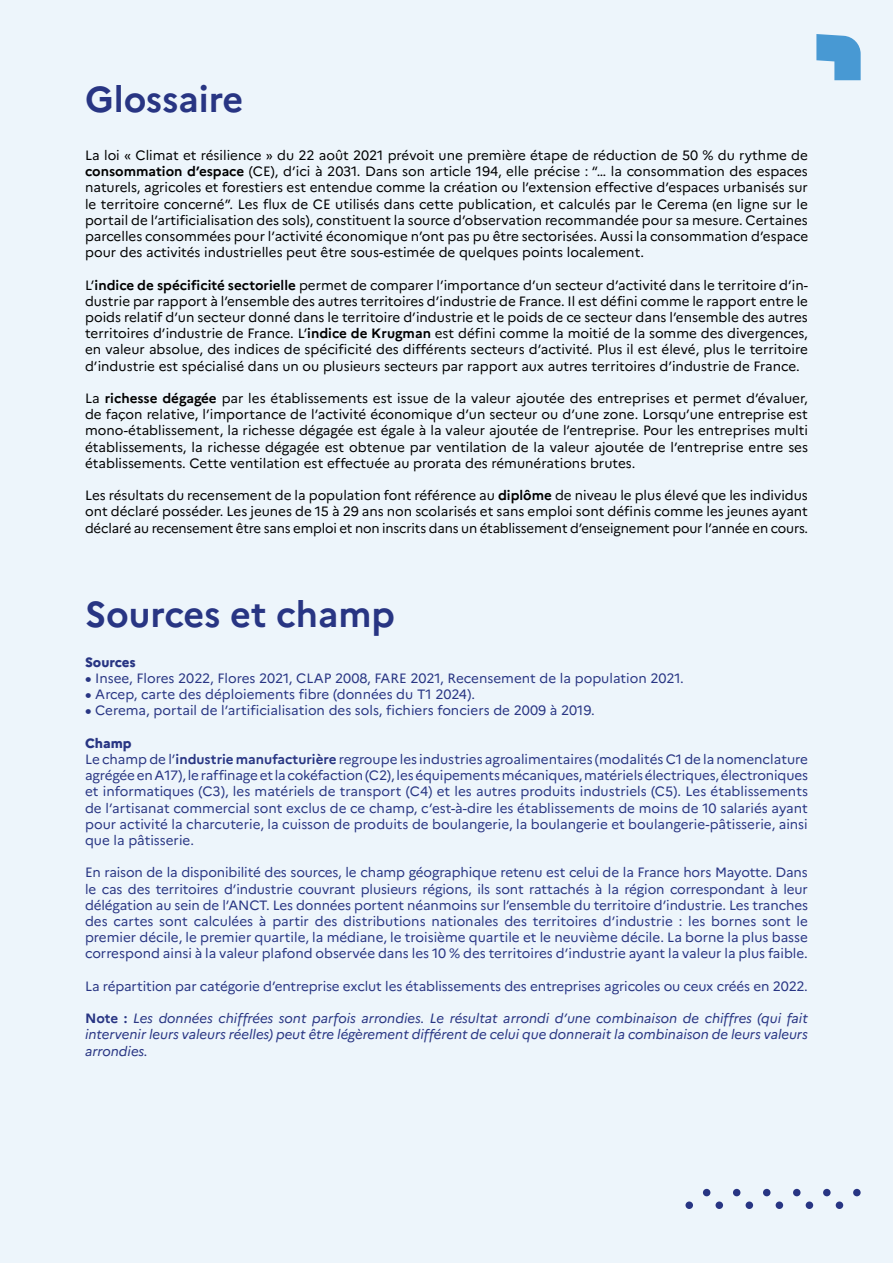
<style>
.page{position:relative;width:893px;height:1263px;background:#edf5fb}
.page>*{position:absolute;margin:0;border:0;box-sizing:border-box;transform-origin:0 0}
.t1{font:700 36px "Marianne";color:#283583}
.t2{font:13.5px/16.2px "Marianne";color:#000;text-align:justify}
.t3{font:13.5px/16.2px "Marianne";color:#283583}
.t4{font:italic 13.5px/16.2px "Marianne";color:#283583;text-align:justify}
.t5{font:800 13.5px "Marianne";letter-spacing:-.005em;color:#283583}
.s1{font-weight:700}
.s2{font-weight:800}
.s3{font-weight:700;font-style:normal}
</style>
<div class="page">
<div style="left:685px;top:1201px;width:8px;height:8px;background:#283583;border-radius:50%"></div>
<div style="left:715px;top:1201px;width:8px;height:8px;background:#283583;border-radius:50%"></div>
<div style="left:746px;top:1201px;width:7px;height:8px;background:#283583;border-radius:50%"></div>
<div style="left:776px;top:1201px;width:7px;height:8px;background:#283583;border-radius:50%"></div>
<div style="left:806px;top:1201px;width:7px;height:8px;background:#283583;border-radius:50%"></div>
<div style="left:836px;top:1201px;width:7px;height:8px;background:#283583;border-radius:50%"></div>
<div style="left:703px;top:1189px;width:7px;height:7px;background:#283583;border-radius:50%"></div>
<div style="left:733px;top:1189px;width:7px;height:7px;background:#283583;border-radius:50%"></div>
<div style="left:763px;top:1189px;width:7px;height:7px;background:#283583;border-radius:50%"></div>
<div style="left:793px;top:1189px;width:7px;height:7px;background:#283583;border-radius:50%"></div>
<div style="left:823px;top:1189px;width:8px;height:7px;background:#283583;border-radius:50%"></div>
<div style="left:853px;top:1189px;width:8px;height:7px;background:#283583;border-radius:50%"></div>
<svg style="left:816px;top:34px;width:45px;height:46px"></svg>
<h1 class="t1" style="left:85px;top:71px;width:160px">Glossaire</h1>
<p class="t2" style="left:85px;top:146px;width:725px">La loi « Climat et résilience » du 22 août 2021 prévoit une première étape de réduction de 50 % du rythme de <span class="s1">consommation d’espace</span> (CE), d’ici à 2031. Dans son article 194, elle précise : “… la consommation des espaces naturels, agricoles et forestiers est entendue comme la création ou l’extension effective d’espaces urbanisés sur le territoire concerné”. Les flux de CE utilisés dans cette publication, et calculés par le Cerema (en ligne sur le portail de l’artificialisation des sols), constituent la source d’observation recommandée pour sa mesure. Certaines parcelles consommées pour l’activité économique n’ont pas pu être sectorisées. Aussi la consommation d’espace pour des activités industrielles peut être sous-estimée de quelques points localement.</p>
<p class="t2" style="left:85px;top:276px;width:724px">L’<span class="s1">indice de spécificité sectorielle</span> permet de comparer l’importance d’un secteur d’activité dans le territoire d’in&shy;dustrie par rapport à l’ensemble des autres territoires d’industrie de France. Il est défini comme le rapport entre le poids relatif d’un secteur donné dans le territoire d’industrie et le poids de ce secteur dans l’ensemble des autres territoires d’industrie de France. L’<span class="s1">indice de Krugman</span> est défini comme la moitié de la somme des divergences, en valeur absolue, des indices de spécificité des différents secteurs d’activité. Plus il est élevé, plus le territoire d’industrie est spécialisé dans un ou plusieurs secteurs par rapport aux autres territoires d’industrie de France.</p>
<p class="t2" style="left:85px;top:389px;width:725px">La <span class="s1">richesse dégagée</span> par les établissements est issue de la valeur ajoutée des entreprises et permet d’évaluer, de façon relative, l’importance de l’activité économique d’un secteur ou d’une zone. Lorsqu’une entreprise est mono-établissement, la richesse dégagée est égale à la valeur ajoutée de l’entreprise. Pour les entreprises multi établissements, la richesse dégagée est obtenue par ventilation de la valeur ajoutée de l’entreprise entre ses établissements. Cette ventilation est effectuée au prorata des rémunérations brutes.</p>
<p class="t2" style="left:85px;top:486px;width:725px">Les résultats du recensement de la population font référence au <span class="s1">diplôme</span> de niveau le plus élevé que les individus ont déclaré posséder. Les jeunes de 15 à 29 ans non scolarisés et sans emploi sont définis comme les jeunes ayant déclaré au recensement être sans emploi et non inscrits dans un établissement d’enseignement pour l’année en cours.</p>
<h1 class="t1" style="left:85px;top:586px;width:312px">Sources et champ</h1>
<p class="t5" style="left:85px;top:651px;width:52px">Sources</p>
<p class="t3" style="left:85px;top:669px;width:600px"><span class="s2">•</span> Insee, Flores 2022, Flores 2021, CLAP 2008, FARE 2021, Recensement de la population 2021.</p>
<p class="t3" style="left:85px;top:685px;width:391px"><span class="s2">•</span> Arcep, carte des déploiements fibre (données du T1 2024).</p>
<p class="t3" style="left:85px;top:701px;width:511px"><span class="s2">•</span> Cerema, portail de l’artificialisation des sols, fichiers fonciers de 2009 à 2019.</p>
<p class="t3" style="left:85px;top:734px;width:724px"><span class="s2">Champ<br></span>Le champ de l’<span class="s1">industrie manufacturière</span> regroupe les industries agroalimentaires (modalités C1 de la nomenclature agrégée en A17), le raffinage et la cokéfaction (C2), les équipements mécaniques, matériels électriques, électroniques et informatiques (C3), les matériels de transport (C4) et les autres produits industriels (C5). Les établissements de l’artisanat commercial sont exclus de ce champ, c’est-à-dire les établissements de moins de 10 salariés ayant pour activité la charcuterie, la cuisson de produits de boulangerie, la boulangerie et boulangerie-pâtisserie, ainsi que la pâtisserie.</p>
<p class="t3" style="left:85px;top:863px;width:724px;text-align:justify">En raison de la disponibilité des sources, le champ géographique retenu est celui de la France hors Mayotte. Dans le cas des territoires d’industrie couvrant plusieurs régions, ils sont rattachés à la région correspondant à leur délégation au sein de l’ANCT. Les données portent néanmoins sur l’ensemble du territoire d’industrie. Les tranches des cartes sont calculées à partir des distributions nationales des territoires d’industrie : les bornes sont le premier décile, le premier quartile, la médiane, le troisième quartile et le neuvième décile. La borne la plus basse correspond ainsi à la valeur plafond observée dans les 10 % des territoires d’industrie ayant la valeur la plus faible.</p>
<p class="t3" style="left:85px;top:977px;width:724px">La répartition par catégorie d’entreprise exclut les établissements des entreprises agricoles ou ceux créés en 2022.</p>
<p class="t4" style="left:85px;top:1009px;width:724px"><span class="s3">Note :</span> Les données chiffrées sont parfois arrondies. Le résultat arrondi d’une combinaison de chiffres (qui fait intervenir leurs valeurs réelles) peut être légèrement différent de celui que donnerait la combinaison de leurs valeurs arrondies.</p>
</div>
